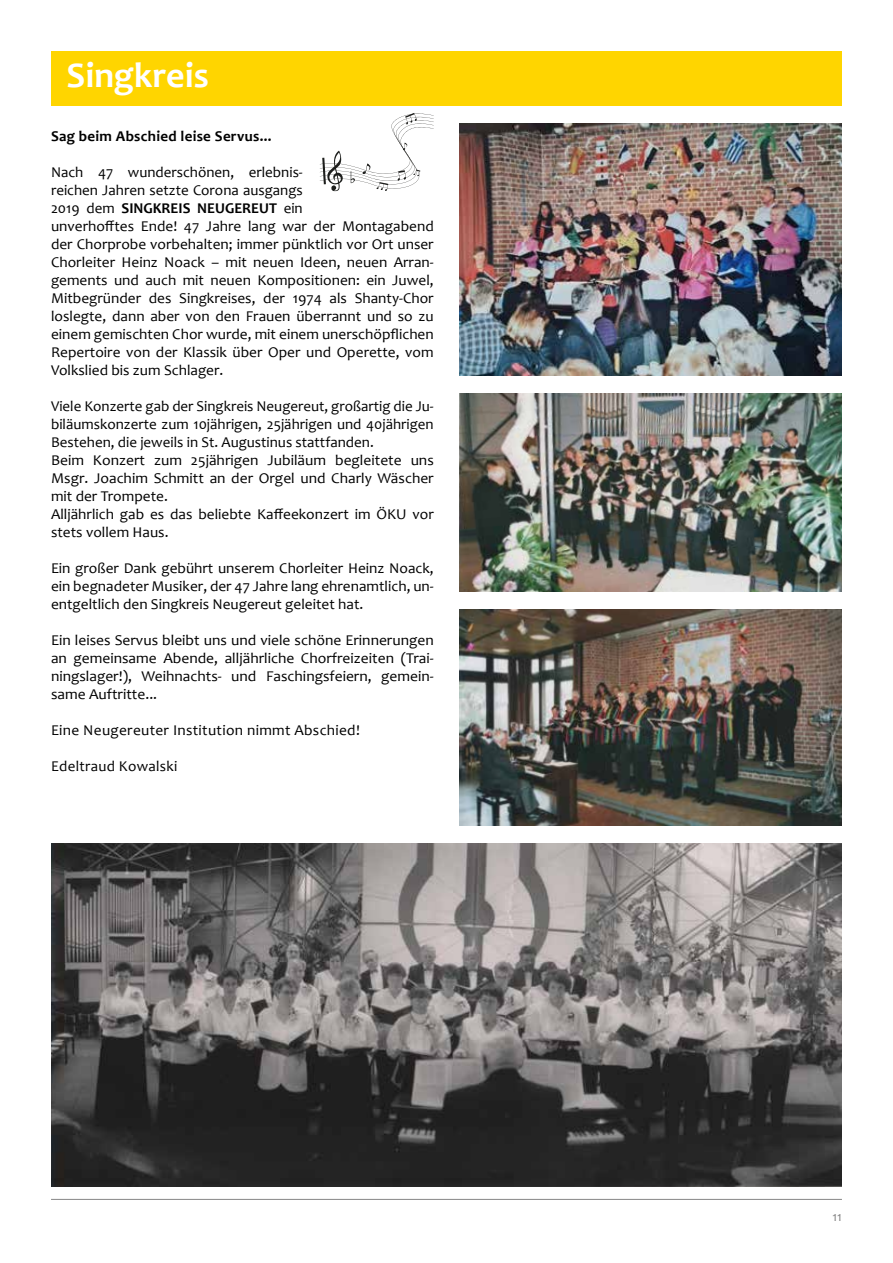
<style>
.page{position:relative;width:893px;height:1263px;background:#fff}
.page>*{position:absolute;margin:0;border:0;box-sizing:border-box;transform-origin:0 0}
.t1{font:700 36px "Candara";color:#fff}
.t2{font:15px/18px "Candara";color:#000}
.t3{font:15px "Candara";letter-spacing:.02em;color:#000}
.t4{font:700 15px "Candara";letter-spacing:.02em;color:#000}
.t5{font:13.5px "Candara";color:#878787}
.s1{font-weight:700}
</style>
<div class="page">
<div style="left:51px;top:51px;width:791px;height:54px;background:#ffd500"></div>
<hr style="left:51px;top:1199px;width:791px;height:1px;background:#878787">
<svg style="left:320px;top:113px;width:114px;height:78px"></svg>
<img style="left:459px;top:123px;width:383px;height:252px">
<img style="left:51px;top:843px;width:791px;height:343px">
<img style="left:459px;top:609px;width:383px;height:216px">
<img style="left:459px;top:393px;width:383px;height:198px">
<h1 class="t1" style="left:67px;top:54px;width:144px">Singkreis</h1>
<p class="t4" style="left:51px;top:127px;width:222px">Sag beim Abschied leise Servus...</p>
<p class="t2" style="left:51px;top:163px;width:384px">Nach 47 wunderschönen, erlebnis-<br>reichen Jahren setzte Corona ausgangs<br>2019 dem <span class="s1">SINGKREIS NEUGEREUT</span> ein<br>unverhofftes Ende! 47 Jahre lang war der Montagabend der Chorprobe vorbehalten; immer pünktlich vor Ort unser Chorleiter Heinz Noack – mit neuen Ideen, neuen Arran&shy;gements und auch mit neuen Kompositionen: ein Juwel, Mitbegründer des Singkreises, der 1974 als Shanty-Chor loslegte, dann aber von den Frauen überrannt und so zu einem gemischten Chor wurde, mit einem unerschöpflichen Repertoire von der Klassik über Oper und Operette, vom Volkslied bis zum Schlager.</p>
<p class="t2" style="left:51px;top:397px;width:384px">Viele Konzerte gab der Singkreis Neugereut, großartig die Ju&shy;biläumskonzerte zum 10jährigen, 25jährigen und 40jährigen Bestehen, die jeweils in St. Augustinus stattfanden.<br>Beim Konzert zum 25jährigen Jubiläum begleitete uns Msgr. Joachim Schmitt an der Orgel und Charly Wäscher mit der Trompete.<br>Alljährlich gab es das beliebte Kaffeekonzert im ÖKU vor stets vollem Haus.</p>
<p class="t2" style="left:51px;top:559px;width:384px;text-align:justify">Ein großer Dank gebührt unserem Chorleiter Heinz Noack, ein begnadeter Musiker, der 47 Jahre lang ehrenamtlich, un&shy;entgeltlich den Singkreis Neugereut geleitet hat.</p>
<p class="t2" style="left:51px;top:631px;width:384px;text-align:justify">Ein leises Servus bleibt uns und viele schöne Erinnerungen an gemeinsame Abende, alljährliche Chorfreizeiten (Trai&shy;ningslager!), Weihnachts- und Faschingsfeiern, gemein&shy;same Auftritte...</p>
<p class="t3" style="left:51px;top:721px;width:310px">Eine Neugereuter Institution nimmt Abschied!</p>
<p class="t3" style="left:51px;top:757px;width:128px">Edeltraud Kowalski</p>
<p class="t5" style="left:832px;top:1208px;width:11px">11</p>
</div>
